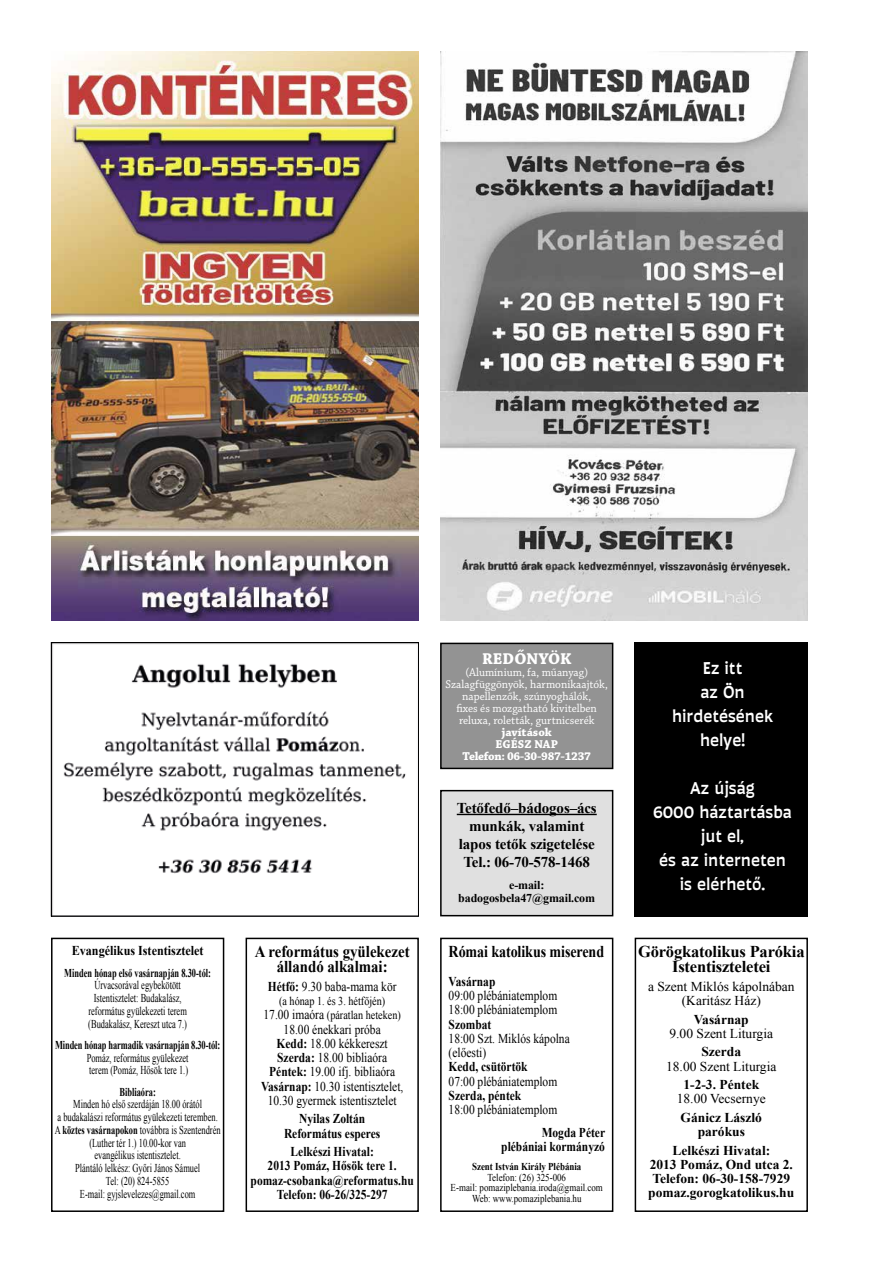
<style>
.page{position:relative;width:893px;height:1263px;background:#fff}
.page>*{position:absolute;margin:0;border:0;box-sizing:border-box;transform-origin:0 0}
.t1{font:500 18px/24px "Auster";color:#fff;text-align:center}
.t2{font:700 16.5px/15px "Times New Roman";letter-spacing:-.005em;color:#000;text-align:center}
.t3{font:700 16.5px/15px "Times New Roman";letter-spacing:-.005em;color:#000;text-align:center;scale:.9 1}
.t4{font:700 16.5px "Times New Roman";letter-spacing:-.005em;color:#000;scale:.85 1}
.t5{font:700 16.5px "Chaparral Pro";color:#fff}
.t6{font:700 15px/18px "Times New Roman";letter-spacing:-.01em;color:#000;text-align:center}
.t7{font:13.5px/14.2px "Times New Roman";color:#000;scale:.85 1}
.t8{font:700 13.5px/14.2px "Times New Roman";color:#000;text-align:center;scale:.85 1}
.t9{font:700 13.5px/14.2px "Times New Roman";color:#000;text-align:center}
.t10{font:13.5px/14.2px "Times New Roman";color:#000;text-align:center}
.t11{font:700 13.5px "Times New Roman";color:#000;scale:.9 1}
.t12{font:12px/12.8px "Times New Roman";color:#000;text-align:center;scale:.7 1}
.t13{font:12px/12px "Chaparral Pro";color:#fff;text-align:center;scale:.95 1}
.t14{font:700 12px "Times New Roman";letter-spacing:-.01em;color:#000;scale:.7 1}
.t15{font:12px/14.2px "Times New Roman";color:#000;text-align:center;scale:.85 1}
.t16{font:700 12px/12px "Chaparral Pro";letter-spacing:-.015em;color:#fff;text-align:center}
.t17{font:700 12px/13.5px "Times New Roman";letter-spacing:-.01em;color:#000;text-align:center}
.t18{font:10.5px/10.5px "Times New Roman";color:#000;text-align:center;scale:.85 1}
.t19{font:700 10.5px "Times New Roman";color:#000;scale:.85 1}
.s1{font-weight:700}
.s2{font-size:13.5px}
</style>
<div class="page">
<img style="left:52px;top:51px;width:366px;height:570px">
<div style="left:441px;top:643px;width:172px;height:125px;background:#939393"></div>
<div style="left:440px;top:643px;width:173px;height:126px;border:2px solid #000"></div>
<div style="left:441px;top:791px;width:172px;height:125px;background:#e0e0e0"></div>
<div style="left:440px;top:790px;width:173px;height:126px;border:2px solid #000"></div>
<hr style="left:457px;top:814px;width:140px;height:1px;background:#000">
<div style="left:635px;top:938px;width:173px;height:274px;border:2px solid #000"></div>
<div style="left:246px;top:938px;width:173px;height:274px;border:2px solid #000"></div>
<div style="left:440px;top:938px;width:173px;height:274px;border:2px solid #000"></div>
<div style="left:51px;top:938px;width:173px;height:274px;border:2px solid #000"></div>
<img style="left:53px;top:644px;width:364px;height:230px">
<div style="left:51px;top:642px;width:368px;height:274px;border:1px solid #000"></div>
<img style="left:440px;top:51px;width:368px;height:570px">
<div style="left:635px;top:642px;width:173px;height:274px;background:#000"></div>
<p class="t11" style="left:72px;top:941px;width:148px">Evangélikus Istentisztelet</p>
<p class="t14" style="left:64px;top:964px;width:211px">Minden hónap első vasárnapján 8.30-tól:</p>
<p class="t12" style="left:88px;top:979px;width:142px">Úrvacsorával egybekötött<br>Istentisztelet: Budakalász, református gyülekezeti terem (Budakalász, Kereszt utca 7.)</p>
<p class="t14" style="left:55px;top:1036px;width:237px">Minden hónap harmadik vasárnapján 8.30-tól:</p>
<p class="t12" style="left:87px;top:1051px;width:147px;text-align:left">Pomáz, református gyülekezet terem (Pomáz, Hősök tere 1.)</p>
<p class="t14" style="left:119px;top:1083px;width:54px">Bibliaóra:</p>
<p class="t12" style="left:55px;top:1098px;width:238px">Minden hó első szerdáján 18.00 órától<br>a budakalászi református gyülekezeti teremben.<br>A <span class="s1">köztes vasárnapokon</span> továbbra is Szentendrén (Luther tér 1.) 10.00-kor van<br>evangélikus istentisztelet.<br>Plántáló lelkész: Győri János Sámuel<br>Tel: (20) 824-5855<br>E-mail: gyjslevelezes@gmail.com</p>
<h2 class="t3" style="left:255px;top:944px;width:173px">A református gyülekezet állandó alkalmai:</h2>
<p class="t7" style="left:268px;top:979px;width:153px"><span class="s1">Hétfő:</span> 9.30 baba-mama kör</p>
<p class="t15" style="left:264px;top:994px;width:163px">(a hónap 1. és 3. hétfőjén)<br><span class="s2">17.00 imaóra</span> (páratlan heteken)</p>
<p class="t7" style="left:261px;top:1022px;width:169px;text-align:center">18.00 énekkari próba<br><span class="s1">Kedd:</span> 18.00 kékkereszt<br><span class="s1">Szerda:</span> 18.00 bibliaóra<br><span class="s1">Péntek:</span> 19.00 ifj. bibliaóra<br><span class="s1">Vasárnap:</span> 10.30 istentisztelet,<br>10.30 gyermek istentisztelet</p>
<p class="t8" style="left:284px;top:1111px;width:115px">Nyilas Zoltán<br>Református esperes</p>
<p class="t8" style="left:251px;top:1144px;width:193px">Lelkészi Hivatal:<br>2013 Pomáz, Hősök tere 1. pomaz-csobanka@reformatus.hu<br>Telefon: 06-26/325-297</p>
<h2 class="t5" style="left:482px;top:649px;width:91px">REDŐNYÖK</h2>
<p class="t13" style="left:446px;top:666px;width:172px">(Alumínium, fa, műanyag)<br>Szalagfüggönyök, harmonikaajtók, napellenzők, szúnyoghálók,<br>fixes és mozgatható kivitelben reluxa, roletták, gurtnicserék</p>
<p class="t16" style="left:463px;top:726px;width:130px">javítások<br>EGÉSZ NAP<br>Telefon: 06-30-987-1237</p>
<p class="t6" style="left:457px;top:798px;width:141px">Tetőfedő–bádogos–ács munkák, valamint lapos tetők szigetelése<br>Tel.: 06-70-578-1468</p>
<p class="t17" style="left:458px;top:878px;width:138px">e-mail: badogosbela47@gmail.com</p>
<h2 class="t4" style="left:449px;top:940px;width:184px">Római katolikus miserend</h2>
<p class="t8" style="left:449px;top:974px;width:57px">Vasárnap</p>
<p class="t7" style="left:449px;top:988px;width:129px">09:00 plébániatemplom<br>18:00 plébániatemplom</p>
<p class="t8" style="left:449px;top:1017px;width:52px">Szombat</p>
<p class="t7" style="left:449px;top:1031px;width:144px">18:00 Szt. Miklós kápolna (előesti)</p>
<p class="t8" style="left:449px;top:1059px;width:95px">Kedd, csütörtök</p>
<p class="t7" style="left:449px;top:1074px;width:129px">07:00 plébániatemplom</p>
<p class="t8" style="left:449px;top:1088px;width:87px">Szerda, péntek</p>
<p class="t7" style="left:449px;top:1102px;width:129px">18:00 plébániatemplom</p>
<p class="t8" style="left:501px;top:1125px;width:124px;text-align:right">Mogda Péter plébániai kormányzó</p>
<p class="t19" style="left:472px;top:1159px;width:130px">Szent István Király Plébánia</p>
<p class="t18" style="left:451px;top:1172px;width:181px">Telefon: (26) 325-006<br>E-mail: pomaziplebania.iroda@gmail.com<br>Web: www.pomaziplebania.hu</p>
<h1 class="t1" style="left:672px;top:656px;width:103px">Ez itt<br>az Ön hirdetésének helye!</h1>
<h1 class="t1" style="left:653px;top:776px;width:140px">Az újság<br>6000 háztartásba jut el,<br>és az interneten is elérhető.</h1>
<h2 class="t2" style="left:638px;top:944px;width:168px">Görögkatolikus Parókia<br>Istentiszteletei</h2>
<p class="t10" style="left:648px;top:979px;width:148px">a Szent Miklós kápolnában (Karitász Ház)</p>
<p class="t9" style="left:694px;top:1012px;width:57px">Vasárnap</p>
<p class="t10" style="left:669px;top:1026px;width:105px">9.00 Szent Liturgia</p>
<p class="t9" style="left:701px;top:1044px;width:41px">Szerda</p>
<p class="t10" style="left:666px;top:1059px;width:112px">18.00 Szent Liturgia</p>
<p class="t9" style="left:683px;top:1077px;width:77px">1-2-3. Péntek</p>
<p class="t10" style="left:677px;top:1091px;width:90px">18.00 Vecsernye</p>
<p class="t9" style="left:681px;top:1110px;width:83px">Gánicz László parókus</p>
<p class="t9" style="left:648px;top:1143px;width:148px">Lelkészi Hivatal:<br>2013 Pomáz, Ond utca 2.<br>Telefon: 06-30-158-7929 pomaz.gorogkatolikus.hu</p>
</div>
